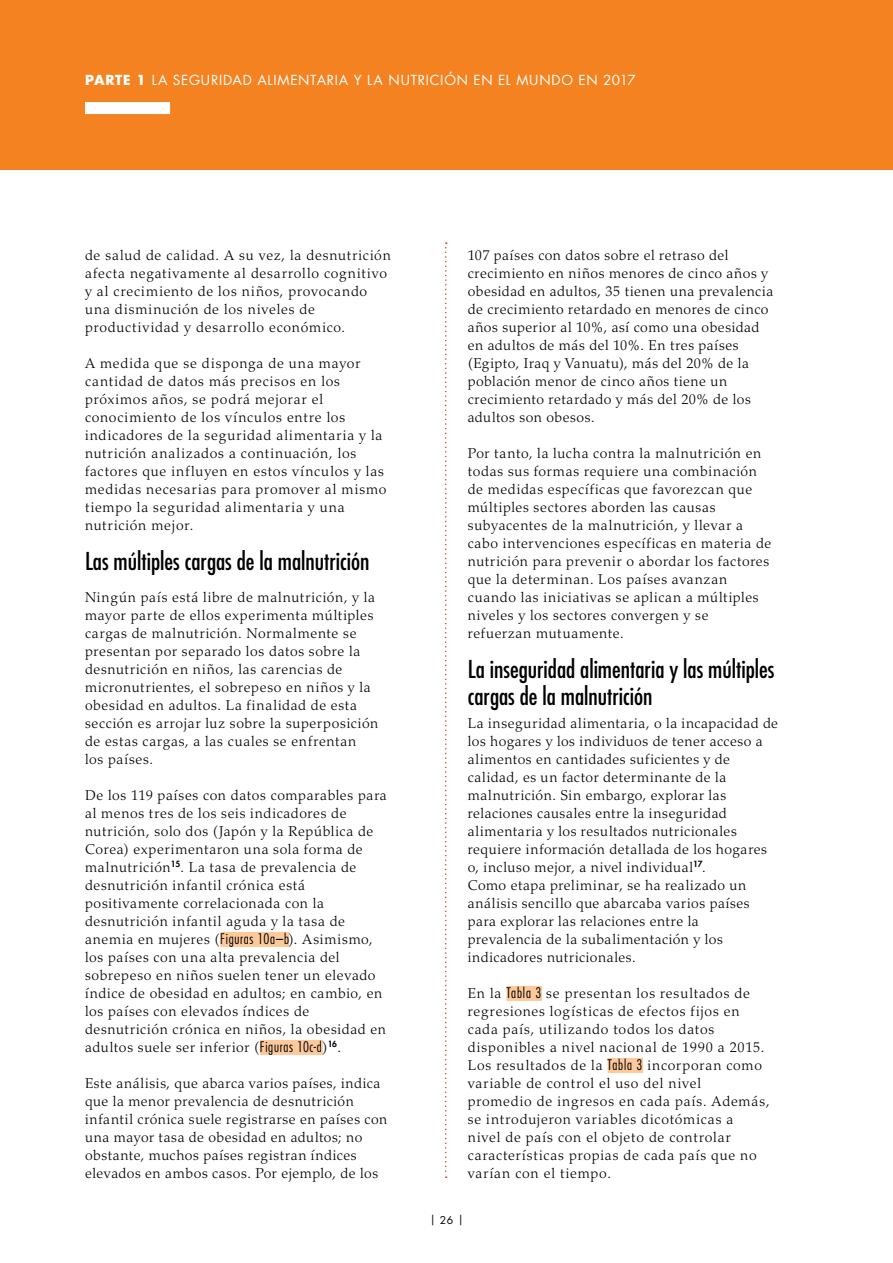
<style>
.page{position:relative;width:893px;height:1263px;background:#fff}
.page>*{position:absolute;margin:0;border:0;box-sizing:border-box;transform-origin:0 0}
.t1{font:condensed 24px/27px "Futura Std";color:#000}
.t2{font:300 14.25px/18px "Palatino LT Std";letter-spacing:.045em;color:#000}
.t3{font:13.5px "Futura Std";letter-spacing:.055em;color:#fff}
.t4{font:10.5px "Futura Std";color:#000}
.s1{font-weight:700}
.s2{font-family:"Futura Std";font-stretch:condensed}
</style>
<div class="page">
<div style="left:0;top:0;width:893px;height:170px;background:#f58220"></div>
<div style="left:85px;top:102px;width:85px;height:12px;background:#fff"></div>
<svg style="left:445px;top:242px;width:2px;height:936px"></svg>
<div style="left:220px;top:932px;width:69px;height:15px;background:#fdc99b"></div>
<div style="left:260px;top:1040px;width:63px;height:15px;background:#fdc99b"></div>
<div style="left:506px;top:986px;width:36px;height:15px;background:#fdc99b"></div>
<div style="left:608px;top:1058px;width:35px;height:15px;background:#fdc99b"></div>
<p class="t3" style="left:85px;top:71px;width:552px"><span class="s1">PARTE 1</span> LA SEGURIDAD ALIMENTARIA Y LA NUTRICIÓN EN EL MUNDO EN 2017</p>
<p class="t2" style="left:85px;top:246px;width:307px">de salud de calidad. A su vez, la desnutrición afecta negativamente al desarrollo cognitivo y al crecimiento de los niños, provocando una disminución de los niveles de productividad y desarrollo económico.</p>
<p class="t2" style="left:85px;top:354px;width:303px">A medida que se disponga de una mayor cantidad de datos más precisos en los próximos años, se podrá mejorar el conocimiento de los vínculos entre los indicadores de la seguridad alimentaria y la nutrición analizados a continuación, los factores que influyen en estos vínculos y las medidas necesarias para promover al mismo tiempo la seguridad alimentaria y una nutrición mejor.</p>
<h1 class="t1" style="left:85px;top:547px;width:286px">Las múltiples cargas de la malnutrición</h1>
<p class="t2" style="left:85px;top:588px;width:295px">Ningún país está libre de malnutrición, y la mayor parte de ellos experimenta múltiples cargas de malnutrición. Normalmente se presentan por separado los datos sobre la desnutrición en niños, las carencias de micronutrientes, el sobrepeso en niños y la obesidad en adultos. La finalidad de esta sección es arrojar luz sobre la superposición de estas cargas, a las cuales se enfrentan los países.</p>
<p class="t2" style="left:85px;top:786px;width:303px">De los 119 países con datos comparables para al menos tres de los seis indicadores de nutrición, solo dos (Japón y la República de Corea) experimentaron una sola forma de malnutrición<sup>15</sup>. La tasa de prevalencia de desnutrición infantil crónica está positivamente correlacionada con la desnutrición infantil aguda y la tasa de anemia en mujeres (<span class="s2">Figuras 10a–b</span>). Asimismo, los países con una alta prevalencia del sobrepeso en niños suelen tener un elevado índice de obesidad en adultos; en cambio, en los países con elevados índices de desnutrición crónica en niños, la obesidad en adultos suele ser inferior (<span class="s2">Figuras 10c-d</span>)<sup>16</sup>.</p>
<p class="t2" style="left:85px;top:1074px;width:304px">Este análisis, que abarca varios países, indica que la menor prevalencia de desnutrición infantil crónica suele registrarse en países con una mayor tasa de obesidad en adultos; no obstante, muchos países registran índices elevados en ambos casos. Por ejemplo, de los</p>
<p class="t2" style="left:468px;top:246px;width:307px">107 países con datos sobre el retraso del crecimiento en niños menores de cinco años y obesidad en adultos, 35 tienen una prevalencia de crecimiento retardado en menores de cinco años superior al 10%, así como una obesidad en adultos de más del 10%. En tres países (Egipto, Iraq y Vanuatu), más del 20% de la población menor de cinco años tiene un crecimiento retardado y más del 20% de los adultos son obesos.</p>
<p class="t2" style="left:468px;top:444px;width:305px">Por tanto, la lucha contra la malnutrición en todas sus formas requiere una combinación de medidas específicas que favorezcan que múltiples sectores aborden las causas subyacentes de la malnutrición, y llevar a cabo intervenciones específicas en materia de nutrición para prevenir o abordar los factores que la determinan. Los países avanzan cuando las iniciativas se aplican a múltiples niveles y los sectores convergen y se refuerzan mutuamente.</p>
<h1 class="t1" style="left:468px;top:655px;width:308px">La inseguridad alimentaria y las múltiples cargas de la malnutrición</h1>
<p class="t2" style="left:468px;top:714px;width:312px">La inseguridad alimentaria, o la incapacidad de los hogares y los individuos de tener acceso a alimentos en cantidades suficientes y de calidad, es un factor determinante de la malnutrición. Sin embargo, explorar las relaciones causales entre la inseguridad alimentaria y los resultados nutricionales requiere información detallada de los hogares o, incluso mejor, a nivel individual<sup>17</sup>.<br>Como etapa preliminar, se ha realizado un análisis sencillo que abarcaba varios países para explorar las relaciones entre la<br>prevalencia de la subalimentación y los indicadores nutricionales.</p>
<p class="t2" style="left:468px;top:984px;width:303px">En la <span class="s2">Tabla 3</span> se presentan los resultados de regresiones logísticas de efectos fijos en cada país, utilizando todos los datos disponibles a nivel nacional de 1990 a 2015.<br>Los resultados de la <span class="s2">Tabla 3</span> incorporan como variable de control el uso del nivel<br>promedio de ingresos en cada país. Además, se introdujeron variables dicotómicas a nivel de país con el objeto de controlar características propias de cada país que no varían con el tiempo.</p>
<p class="t4" style="left:430px;top:1213px;width:35px">| 26 |</p>
</div>
